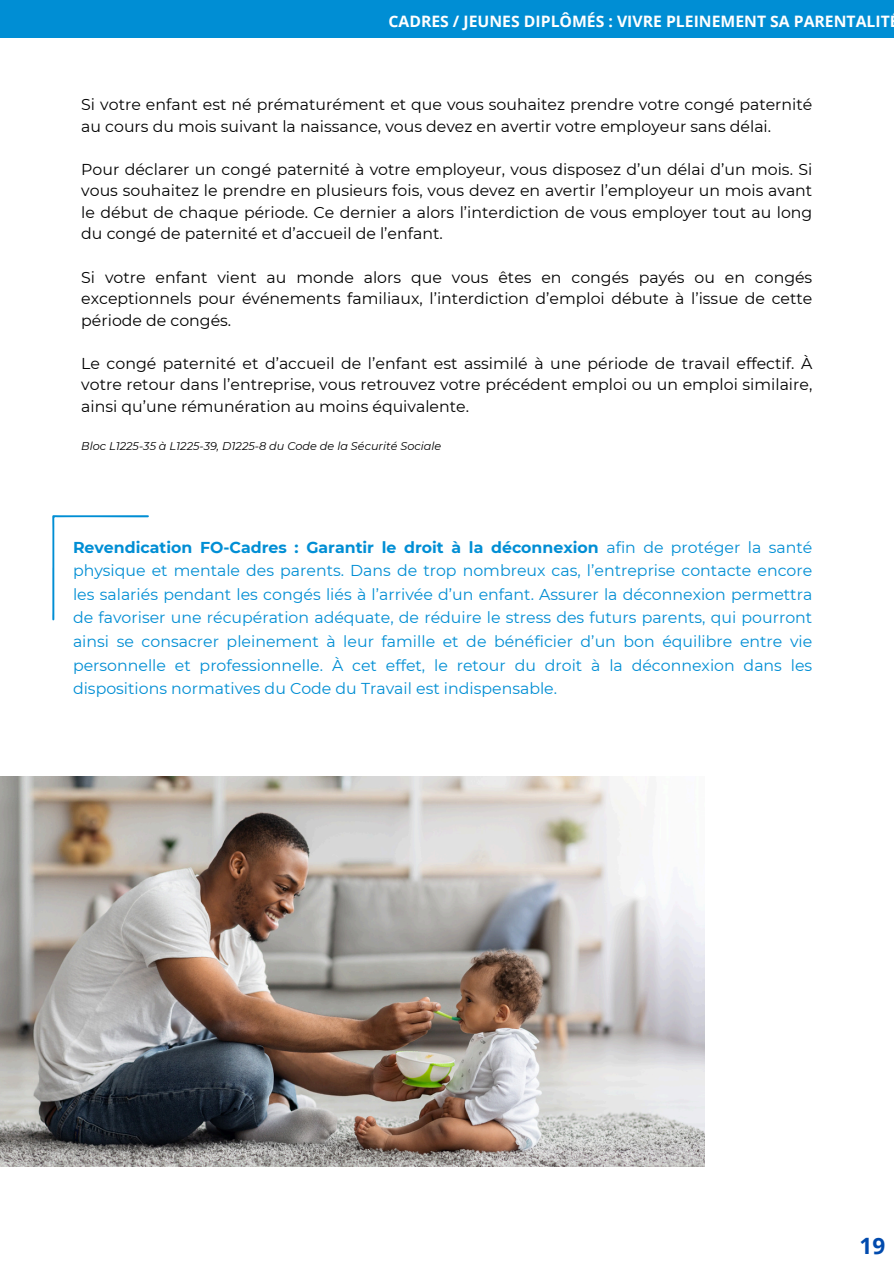
<style>
.page{position:relative;width:894px;height:1264px;background:#fff}
.page>*{position:absolute;margin:0;border:0;box-sizing:border-box;transform-origin:0 0}
.t1{font:700 22.5px "Open Sans";color:#004aad}
.t2{font:15.75px/21.6px "Montserrat";color:#000;text-align:justify}
.t3{font:15.75px/23.7px "Montserrat";color:#008ed4;text-align:justify}
.t4{font:700 15.75px "Open Sans";color:#fff}
.t5{font:italic 11.25px "Montserrat";color:#000}
.s1{font-weight:700}
</style>
<div class="page">
<div style="left:0;top:0;width:893px;height:38px;background:#008ed4"></div>
<svg style="left:52px;top:515px;width:97px;height:105px"></svg>
<img style="left:0;top:776px;width:704px;height:390px">
<p class="t4" style="left:388px;top:10px;width:502px">CADRES / JEUNES DIPLÔMÉS : VIVRE PLEINEMENT SA PARENTALIT</p>
<h3 class="t2" style="left:81px;top:93px;width:732px">Si votre enfant est né prématurément et que vous souhaitez prendre votre congé paternité au cours du mois suivant la naissance, vous devez en avertir votre employeur sans délai.</h3>
<h3 class="t2" style="left:81px;top:158px;width:732px">Pour déclarer un congé paternité à votre employeur, vous disposez d’un délai d’un mois. Si vous souhaitez le prendre en plusieurs fois, vous devez en avertir l’employeur un mois avant le début de chaque période. Ce dernier a alors l’interdiction de vous employer tout au long du congé de paternité et d’accueil de l’enfant.</h3>
<h3 class="t2" style="left:81px;top:266px;width:732px">Si votre enfant vient au monde alors que vous êtes en congés payés ou en congés exceptionnels pour événements familiaux, l’interdiction d’emploi débute à l’issue de cette période de congés.</h3>
<h3 class="t2" style="left:81px;top:352px;width:732px">Le congé paternité et d’accueil de l’enfant est assimilé à une période de travail effectif. À votre retour dans l’entreprise, vous retrouvez votre précédent emploi ou un emploi similaire, ainsi qu’une rémunération au moins équivalente.</h3>
<p class="t5" style="left:81px;top:439px;width:361px">Bloc L1225-35 à L1225-39, D1225-8 du Code de la Sécurité Sociale</p>
<h2 class="t3" style="left:73px;top:535px;width:740px"><span class="s1">Revendication FO-Cadres : Garantir le droit à la déconnexion</span> afin de protéger la santé physique et mentale des parents. Dans de trop nombreux cas, l’entreprise contacte encore les salariés pendant les congés liés à l’arrivée d’un enfant. Assurer la déconnexion permettra de favoriser une récupération adéquate, de réduire le stress des futurs parents, qui pourront ainsi se consacrer pleinement à leur famille et de bénéficier d’un bon équilibre entre vie personnelle et professionnelle. À cet effet, le retour du droit à la déconnexion dans les dispositions normatives du Code du Travail est indispensable.</h2>
<h1 class="t1" style="left:859px;top:1229px;width:27px">19</h1>
</div>
